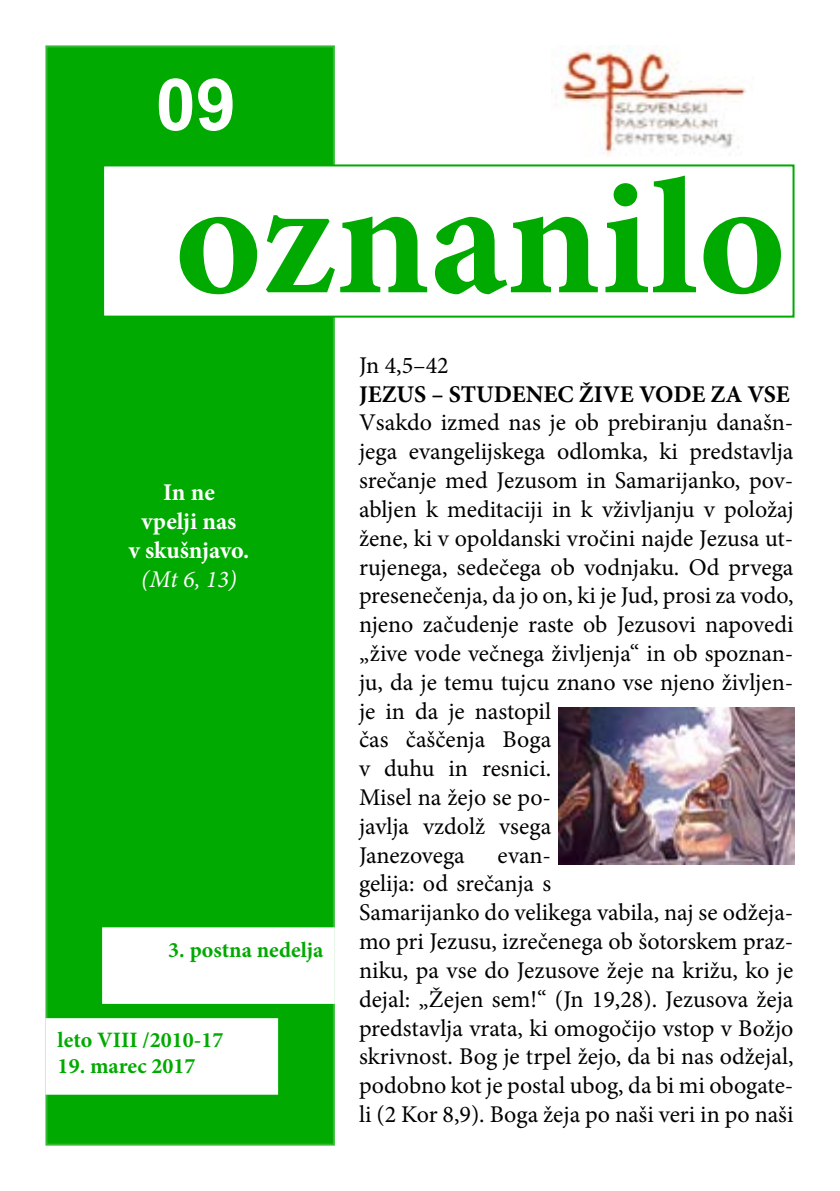
<style>
.page{position:relative;width:840px;height:1191px;background:#fff}
.page>*{position:absolute;margin:0;border:0;box-sizing:border-box;transform-origin:0 0}
.t1{font:700 166px "Minion Pro";color:#0a0}
.t2{font:700 72px "Arial";color:#fff}
.t3{font:24px/28.8px "Minion Pro";color:#000}
.t4{font:700 24px "Minion Pro";color:#000}
.t5{font:700 24px/28.8px "Minion Pro";letter-spacing:-.005em;color:#fff;text-align:center}
.t6{font:italic 24px "Minion Pro";color:#fff}
.t7{font:700 22px "Minion Pro";color:#0a0}
</style>
<div class="page">
<div style="left:45px;top:45px;width:289px;height:1100px;background:#0a0;border:2px solid #3b3"></div>
<div style="left:102px;top:164px;width:692px;height:154px;background:#fff;border:2px solid #0a0"></div>
<img style="left:551px;top:45px;width:195px;height:111px">
<div style="left:45px;top:1018px;width:233px;height:76px;background:#fff;border:2px solid #fff"></div>
<div style="left:102px;top:927px;width:232px;height:77px;background:#fff;border:2px solid #fff"></div>
<img style="left:558px;top:707px;width:236px;height:157px">
<h2 class="t2" style="left:156px;top:57px;width:82px">09</h2>
<h1 class="t1" style="left:175px;top:122px;width:612px">oznanilo</h1>
<p class="t5" style="left:129px;top:478px;width:122px">In ne<br>vpelji nas<br>v skušnjavo.</p>
<p class="t6" style="left:141px;top:562px;width:97px">(Mt 6, 13)</p>
<p class="t7" style="left:168px;top:935px;width:156px">3. postna nedelja</p>
<p class="t7" style="left:58px;top:1024px;width:167px">leto VIII /2010-17</p>
<p class="t7" style="left:58px;top:1051px;width:139px">19. marec 2017</p>
<p class="t3" style="left:359px;top:351px;width:91px">Jn 4,5–42</p>
<p class="t4" style="left:359px;top:377px;width:432px">JEZUS – STUDENEC ŽIVE VODE ZA VSE</p>
<p class="t3" style="left:359px;top:408px;width:436px">Vsakdo izmed nas je ob prebiranju današn&shy;jega evangelijskega odlomka, ki predstavlja srečanje med Jezusom in Samarijanko, pov&shy;abljen k meditaciji in k vživljanju v položaj žene, ki v opoldanski vročini najde Jezusa ut&shy;rujenega, sedečega ob vodnjaku. Od prvega presenečenja, da jo on, ki je Jud, prosi za vodo, njeno začudenje raste ob Jezusovi napovedi „žive vode večnega življenja“ in ob spoznan&shy;ju, da je temu tujcu znano vse njeno življen&shy;je in da je nastopil<br>čas čaščenja Boga<br>v duhu in resnici.<br>Misel na žejo se po-<br>javlja vzdolž vsega<br>Janezovega</p>
<p class="t3" style="left:359px;top:840px;width:436px;text-indent:139px">evan-<br>gelija: od srečanja s<br>Samarijanko do velikega vabila, naj se odžeja&shy;mo pri Jezusu, izrečenega ob šotorskem praz&shy;niku, pa vse do Jezusove žeje na križu, ko je dejal: „Žejen sem!“ (Jn 19,28). Jezusova žeja predstavlja vrata, ki omogočijo vstop v Božjo skrivnost. Bog je trpel žejo, da bi nas odžejal, podobno kot je postal ubog, da bi mi obogate&shy;li (2 Kor 8,9). Boga žeja po naši veri in po naši</p>
</div>
